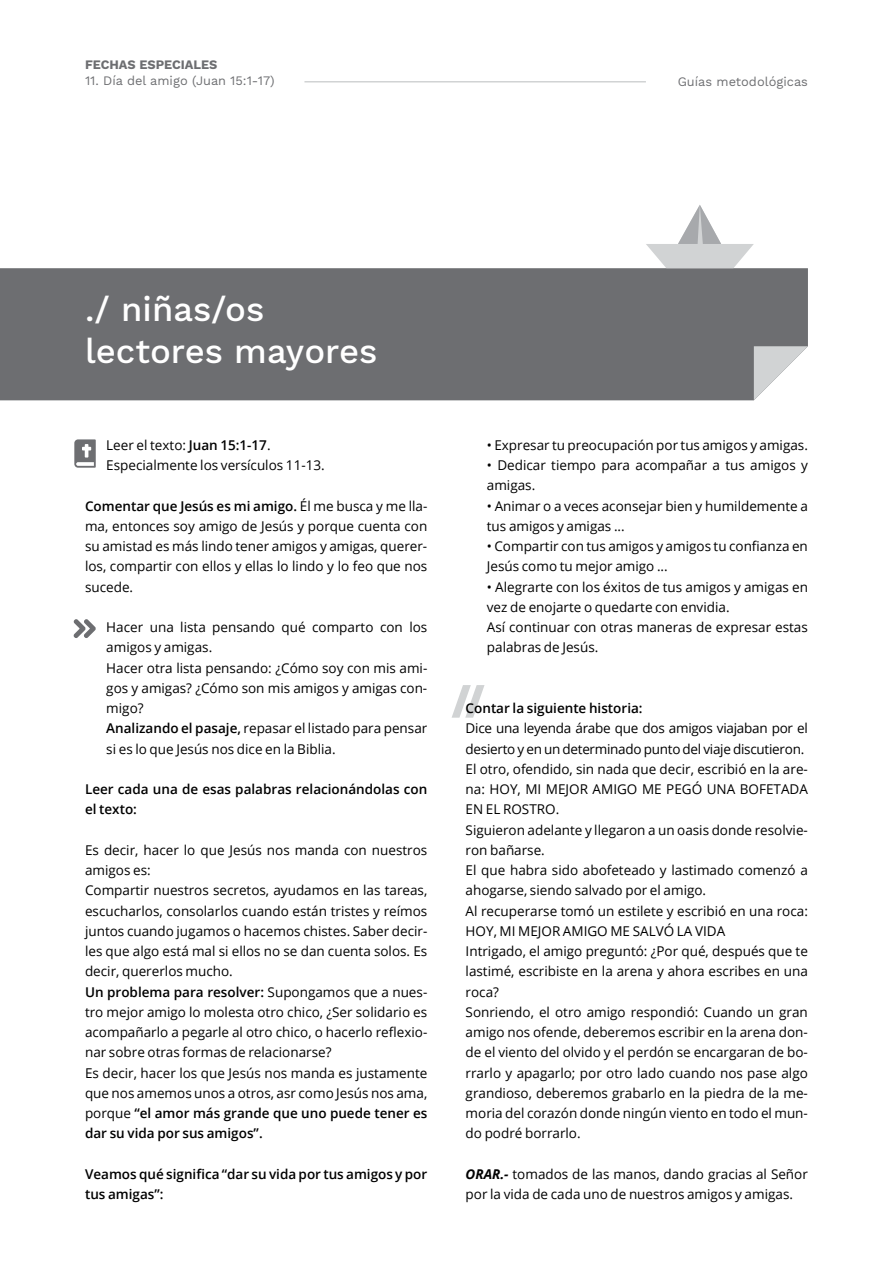
<style>
.page{position:relative;width:893px;height:1263px;background:#fff}
.page>*{position:absolute;margin:0;border:0;box-sizing:border-box;transform-origin:0 0}
.t1{font:500 34.5px/41.4px "Work Sans";color:#fff}
.t2{font:13.5px/20.2px "Open Sans";color:#000}
.t3{font:600 13.5px/20.2px "Open Sans";color:#000}
.t4{font:12.75px "Work Sans";color:#6d6e71}
.t5{font:700 12.75px "Work Sans";color:#6d6e71}
.s1{font-weight:600}
.s2{font-weight:700;font-style:italic}
</style>
<div class="page">
<svg style="left:452px;top:685px;width:32px;height:33px"></svg>
<div style="left:0;top:268px;width:808px;height:132px;background:#6d6e71"></div>
<svg style="left:754px;top:346px;width:54px;height:54px"></svg>
<svg style="left:646px;top:205px;width:108px;height:63px"></svg>
<svg style="left:74px;top:439px;width:22px;height:29px"></svg>
<svg style="left:73px;top:619px;width:23px;height:19px"></svg>
<hr style="left:304px;top:81px;width:342px;height:2px;background:#d1d3d4">
<p class="t5" style="left:85px;top:58px;width:134px">FECHAS ESPECIALES</p>
<p class="t4" style="left:85px;top:73px;width:191px">11. Día del amigo (Juan 15:1-17)</p>
<p class="t4" style="left:678px;top:74px;width:132px">Guías metodológicas</p>
<h1 class="t1" style="left:85px;top:290px;width:294px">./ niñas/os lectores mayores</h1>
<p class="t2" style="left:106px;top:434px;width:220px">Leer el texto: <span class="s1">Juan 15:1-17</span>.<br>Especialmente los versículos 11-13.</p>
<p class="t2" style="left:85px;top:495px;width:344px;text-align:justify"><span class="s1">Comentar que Jesús es mi amigo.</span> Él me busca y me lla&shy;ma, entonces soy amigo de Jesús y porque cuenta con su amistad es más lindo tener amigos y amigas, querer&shy;los, compartir con ellos y ellas lo lindo y lo feo que nos sucede.</p>
<p class="t2" style="left:106px;top:617px;width:323px">Hacer una lista pensando qué comparto con los amigos y amigas.<br>Hacer otra lista pensando: ¿Cómo soy con mis ami&shy;gos y amigas? ¿Cómo son mis amigos y amigas con&shy;migo?<br><span class="s1">Analizando el pasaje,</span> repasar el listado para pensar si es lo que Jesús nos dice en la Biblia.</p>
<p class="t3" style="left:85px;top:779px;width:344px">Leer cada una de esas palabras relacionándolas con el texto:</p>
<p class="t2" style="left:85px;top:839px;width:344px">Es decir, hacer lo que Jesús nos manda con nuestros amigos es:<br>Compartir nuestros secretos, ayudamos en las tareas, escucharlos, consolarlos cuando están tristes y reímos juntos cuando jugamos o hacemos chistes. Saber decir&shy;les que algo está mal si ellos no se dan cuenta solos. Es decir, quererlos mucho.<br><span class="s1">Un problema para resolver:</span> Supongamos que a nues&shy;tro mejor amigo lo molesta otro chico, ¿Ser solidario es acompañarlo a pegarle al otro chico, o hacerlo reflexio&shy;nar sobre otras formas de relacionarse?<br>Es decir, hacer los que Jesús nos manda es justamente que nos amemos unos a otros, asr como Jesús nos ama, porque <span class="s1">“el amor más grande que uno puede tener es dar su vida por sus amigos”.</span></p>
<p class="t3" style="left:85px;top:1163px;width:344px">Veamos qué significa “dar su vida por tus amigos y por tus amigas”:</p>
<p class="t2" style="left:487px;top:434px;width:323px">• Expresar tu preocupación por tus amigos y amigas.</p>
<p class="t2" style="left:487px;top:455px;width:323px">• Dedicar tiempo para acompañar a tus amigos y amigas.</p>
<p class="t2" style="left:487px;top:495px;width:323px">• Animar o a veces aconsejar bien y humildemente a tus amigos y amigas ...</p>
<p class="t2" style="left:487px;top:536px;width:323px">• Compartir con tus amigos y amigos tu confianza en<br>Jesús como tu mejor amigo ...</p>
<p class="t2" style="left:487px;top:576px;width:323px">• Alegrarte con los éxitos de tus amigos y amigas en vez de enojarte o quedarte con envidia.<br>Así continuar con otras maneras de expresar estas palabras de Jesús.</p>
<p class="t3" style="left:466px;top:698px;width:179px">Contar la siguiente historia:</p>
<p class="t2" style="left:466px;top:718px;width:344px">Dice una leyenda árabe que dos amigos viajaban por el desierto y en un determinado punto del viaje discutieron.<br>El otro, ofendido, sin nada que decir, escribió en la are&shy;na: HOY, MI MEJOR AMIGO ME PEGÓ UNA BOFETADA EN EL ROSTRO.<br>Siguieron adelante y llegaron a un oasis donde resolvie&shy;ron bañarse.<br>El que habra sido abofeteado y lastimado comenzó a ahogarse, siendo salvado por el amigo.<br>Al recuperarse tomó un estilete y escribió en una roca:<br>HOY, MI MEJOR AMIGO ME SALVÓ LA VIDA<br>Intrigado, el amigo preguntó: ¿Por qué, después que te lastimé, escribiste en la arena y ahora escribes en una roca?<br>Sonriendo, el otro amigo respondió: Cuando un gran amigo nos ofende, deberemos escribir en la arena don&shy;de el viento del olvido y el perdón se encargaran de bo&shy;rrarlo y apagarlo; por otro lado cuando nos pase algo grandioso, deberemos grabarlo en la piedra de la me&shy;moria del corazón donde ningún viento en todo el mun&shy;do podré borrarlo.</p>
<p class="t2" style="left:466px;top:1163px;width:344px"><span class="s2">ORAR.-</span> tomados de las manos, dando gracias al Señor por la vida de cada uno de nuestros amigos y amigas.</p>
</div>
